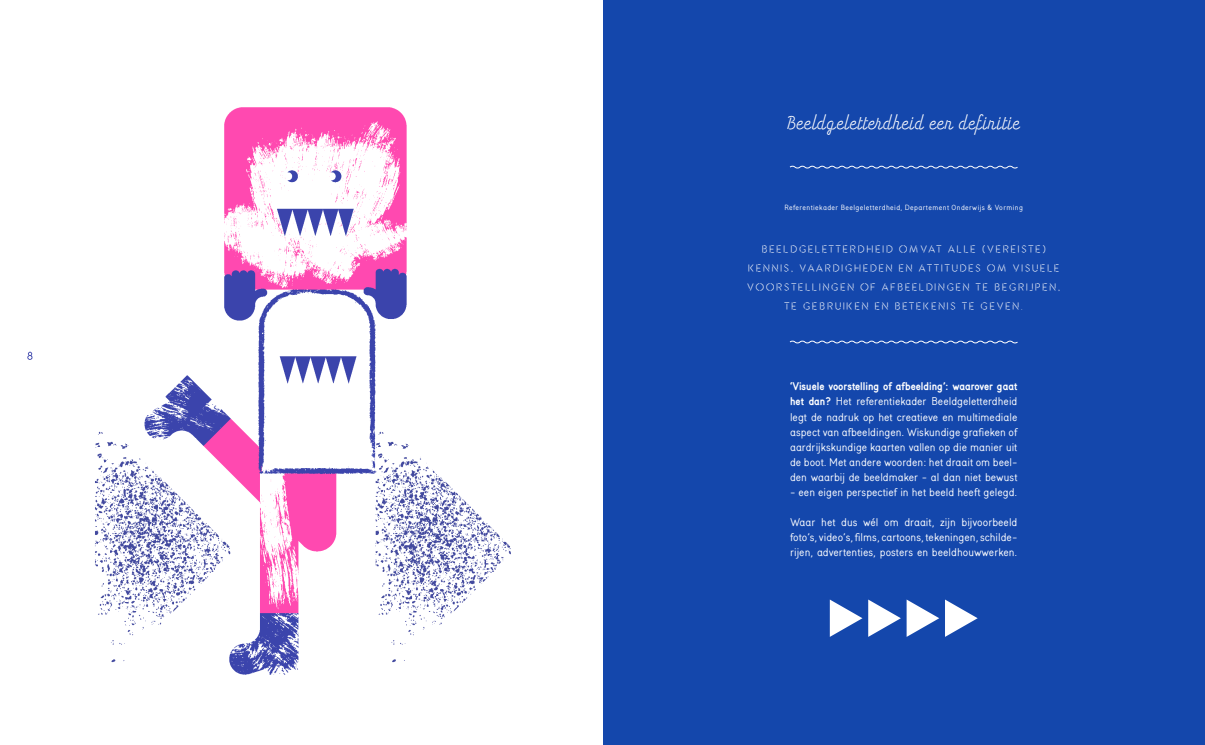
<style>
.page{position:relative;width:1205px;height:745px;background:#fff}
.page>*{position:absolute;margin:0;border:0;box-sizing:border-box;transform-origin:0 0}
.t1{font:18.75px "HT Neon";color:#fff}
.t2{font:11.25px/15px "Simpliciter Sans";color:#fff;text-align:justify}
.t3{font:11.25px/18.8px "Stencil Creek 50";letter-spacing:.11em;color:#fff}
.t4{font:7.5px "Simpliciter Sans";letter-spacing:.05em;color:#fff}
.s1{font-weight:700}
</style>
<div class="page">
<div style="left:602px;top:0;width:603px;height:744px;background:#1447ac"></div>
<svg style="left:830px;top:599px;width:32px;height:37px"></svg>
<svg style="left:868px;top:599px;width:71px;height:37px"></svg>
<svg style="left:945px;top:599px;width:32px;height:37px"></svg>
<svg style="left:789px;top:165px;width:229px;height:4px"></svg>
<svg style="left:789px;top:340px;width:229px;height:4px"></svg>
<img style="left:27px;top:107px;width:484px;height:568px">
<p class="t1" style="left:787px;top:111px;width:234px">Beeldgeletterdheid een definitie</p>
<p class="t4" style="left:784px;top:201px;width:240px">Referentiekader Beelgeletterdheid, Departement Onderwijs &amp; Vorming</p>
<p class="t3" style="left:761px;top:240px;width:286px">BEELDGELETTERDHEID OMVAT ALLE (VEREISTE)</p>
<p class="t3" style="left:747px;top:259px;width:315px">KENNIS, VAARDIGHEDEN EN ATTITUDES OM VISUELE<br>VOORSTELLINGEN OF AFBEELDINGEN TE BEGRIJPEN,</p>
<p class="t3" style="left:784px;top:297px;width:240px">TE GEBRUIKEN EN BETEKENIS TE GEVEN.</p>
<p class="t2" style="left:790px;top:378px;width:229px"><span class="s1">‘Visuele voorstelling of afbeelding’: waarover gaat het dan?</span> Het referentiekader Beeldgeletterdheid legt de nadruk op het creatieve en multimediale aspect van afbeeldingen. Wiskundige grafieken of</p>
<p class="t2" style="left:790px;top:438px;width:229px">aardrijkskundige kaarten vallen op die manier uit de boot. Met andere woorden: het draait om beel&shy;den waarbij de beeldmaker - al dan niet bewust</p>
<p class="t2" style="left:790px;top:483px;width:229px">- een eigen perspectief in het beeld heeft gelegd.</p>
<p class="t2" style="left:790px;top:513px;width:229px">Waar het dus wél om draait, zijn bijvoorbeeld foto’s, video’s, films, cartoons, tekeningen, schilde&shy;rijen, advertenties, posters en beeldhouwwerken.</p>
</div>
